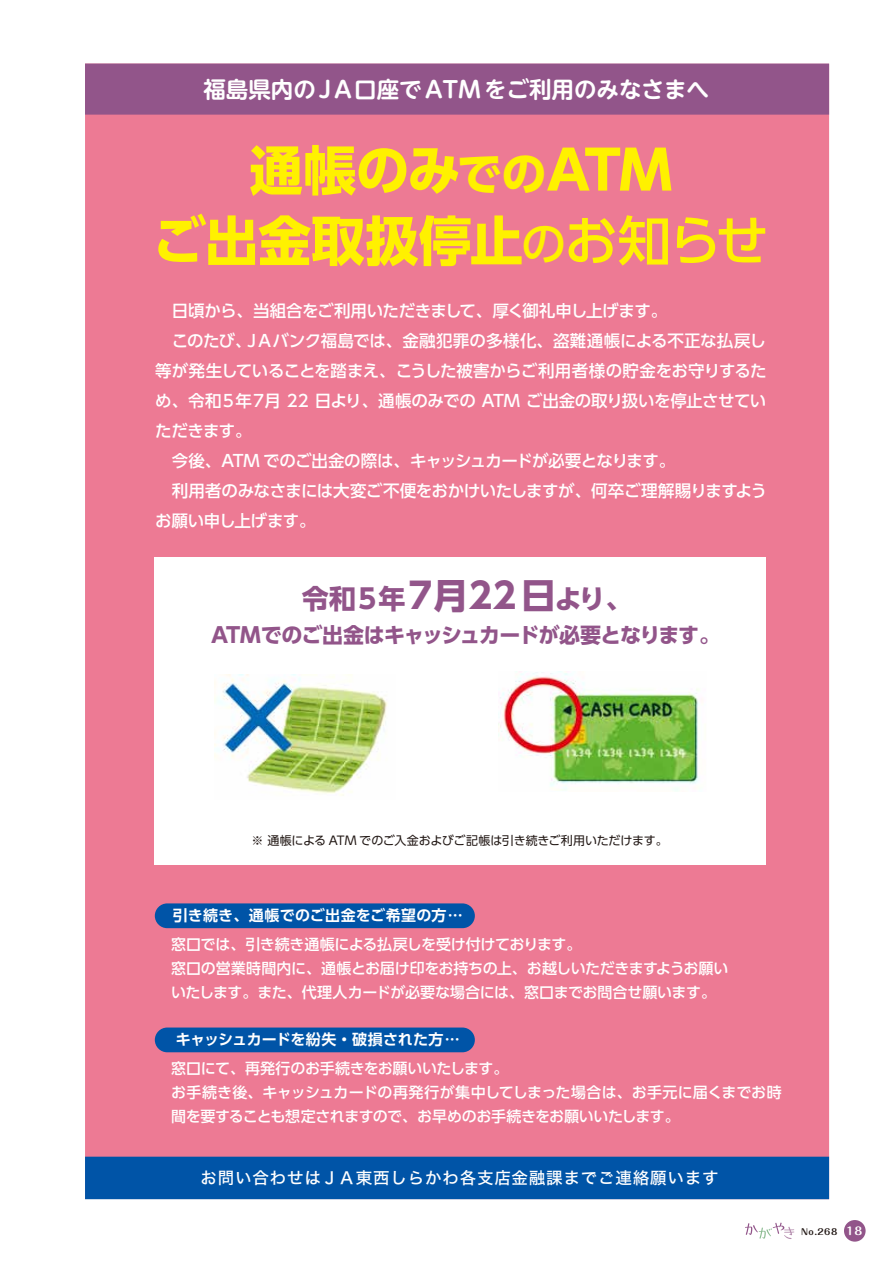
<style>
.page{position:relative;width:893px;height:1263px;background:#fff}
.page>*{position:absolute;margin:0;border:0;box-sizing:border-box;transform-origin:0 0}
.t1{font:700 53.55px/70.5px "UD Shin Go Pr 6";letter-spacing:-.015em;color:#fff100;text-align:center}
.t2{font:700 35.4px "UD Shin Go Pr 6";color:#92558a}
.t3{font:700 27px "UD Shin Go Pr 6";letter-spacing:-.085em;color:#92558a}
.t4{font:700 22.5px "UD Shin M Go Pro De";color:#fff}
.t5{font:700 21px "UD Shin Go Pr 6";letter-spacing:-.05em;color:#92558a}
.t6{font:500 16.5px/30px "UD Shin Go Pr 6";letter-spacing:-.025em;color:#fff}
.t7{font:16.5px "Hira Kaku Std W5";letter-spacing:.05em;color:#fff}
.t8{font:500 15px/24px "UD Shin Go Pr 6";letter-spacing:-.02em;color:#fff}
.t9{font:700 15px "UD Shin Go Pr 6 De";letter-spacing:.01em;color:#fff}
.t10{font:700 15px "UD Shin Go Pr 6 De";letter-spacing:-.01em;color:#fff}
.t11{font:12px "UD Shin Go Pr 6";letter-spacing:-.01em;color:#221815}
.t12{font:700 10.65px "Maru Fo Pro";color:#fff}
.t13{font:700 8.55px "Maru Fo Pro";color:#221815}
.s1{font-size:45px}
.s2{font-weight:500;font-size:45.15px}
.s3{font-weight:500}
.s4{font-size:35.4px}
</style>
<div class="page">
<div style="left:85px;top:64px;width:744px;height:1135px;background:#ed7a94"></div>
<div style="left:85px;top:64px;width:744px;height:51px;background:#92558a"></div>
<div style="left:85px;top:1157px;width:744px;height:42px;background:#0054a7"></div>
<div style="left:155px;top:557px;width:611px;height:308px;background:#fff"></div>
<div style="left:155px;top:903px;width:320px;height:25px;background:#0054a7;border-radius:12px"></div>
<div style="left:155px;top:1027px;width:320px;height:25px;background:#0054a7;border-radius:12px"></div>
<img style="left:214px;top:675px;width:174px;height:121px">
<img style="left:498px;top:672px;width:201px;height:119px">
<div style="left:844px;top:1220px;width:22px;height:21px;background:#92558a;border-radius:50%"></div>
<svg style="left:745px;top:1222px;width:49px;height:17px"></svg>
<h3 class="t4" style="left:203px;top:71px;width:507px">福島県内のＪＡ口座でATMをご利用のみなさまへ</h3>
<h1 class="t1" style="left:152px;top:134px;width:618px">通帳のみ<span class="s1">での</span>ATM<br>ご出金取扱停止<span class="s2">の</span><span class="s3">お知らせ</span></h1>
<p class="t6" style="left:243px;top:295px;width:524px;text-indent:-88px">　日頃から、当組合をご利用いただきまして、厚く御礼申し上げます。<br>ＪＡバンク福島では、金融犯罪の多様化、盗難通帳による不正な払戻し</p>
<p class="t6" style="left:155px;top:325px;width:613px">　このたび、<br>等が発生していることを踏まえ、こうした被害からご利用者様の貯金をお守りするため、令和５年７月 22 日より、通帳のみでの ATM ご出金の取り扱いを停止させていただきます。<br>　今後、ATM でのご出金の際は、キャッシュカードが必要となります。<br>　利用者のみなさまには大変ご不便をおかけいたしますが、何卒ご理解賜りますようお願い申し上げます。</p>
<h2 class="t2" style="left:403px;top:566px;width:115px">７月22</h2>
<h3 class="t3" style="left:521px;top:576px;width:113px"><span class="s4">日</span>より、</h3>
<h3 class="t3" style="left:302px;top:576px;width:105px">令和５年</h3>
<p class="t5" style="left:211px;top:617px;width:511px">ATMでのご出金はキャッシュカードが必要となります。</p>
<p class="t11" style="left:251px;top:831px;width:418px">※ 通帳による ATM でのご入金およびご記帳は引き続きご利用いただけます。</p>
<p class="t9" style="left:173px;top:903px;width:292px">引き続き、通帳でのご出金をご希望の方...</p>
<p class="t8" style="left:171px;top:931px;width:559px">窓口では、引き続き通帳による払戻しを受け付けております。<br>窓口の営業時間内に、通帳とお届け印をお持ちの上、お越しいただきますようお願いいたします。また、代理人カードが必要な場合には、窓口までお問合せ願います。</p>
<p class="t10" style="left:176px;top:1027px;width:286px">キャッシュカードを紛失・破損された方...</p>
<p class="t8" style="left:171px;top:1056px;width:612px">窓口にて、再発行のお手続きをお願いいたします。<br>お手続き後、キャッシュカードの再発行が集中してしまった場合は、お手元に届くまでお時間を要することも想定されますので、お早めのお手続きをお願いいたします。</p>
<p class="t7" style="left:201px;top:1165px;width:520px">お問い合わせはＪＡ東西しらかわ各支店金融課までご連絡願います</p>
<p class="t13" style="left:801px;top:1225px;width:38px">No.268</p>
<p class="t12" style="left:846px;top:1222px;width:18px">18</p>
</div>
